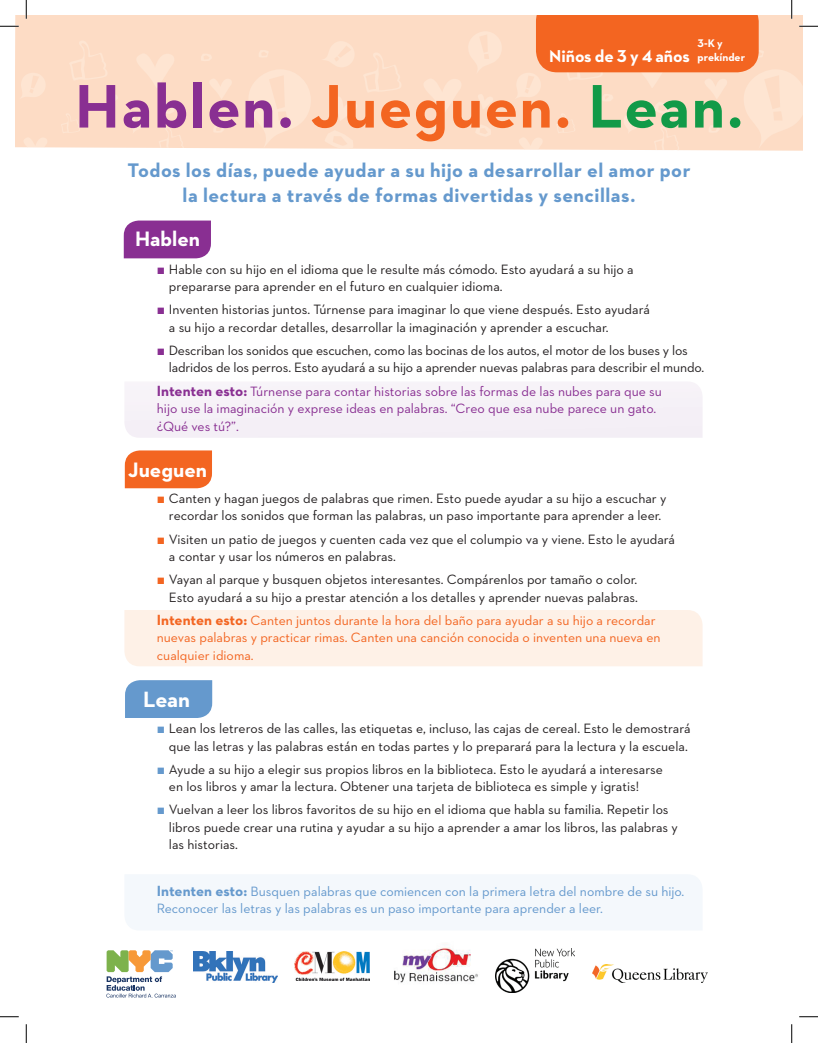
<style>
.page{position:relative;width:818px;height:1043px;background:#fff}
.page>*{position:absolute;margin:0;border:0;box-sizing:border-box;transform-origin:0 0}
.t1{font:700 62.5px "Neutraface 2 Text";letter-spacing:.025em;color:#f36521}
.t2{font:700 22.5px "Neutraface 2 Text";color:#fff}
.t3{font:700 21.25px "Neutraface 2 Text";color:#fff}
.t4{font:700 20px/25px "Neutraface 2 Text";letter-spacing:.025em;color:#6599cd;text-align:center}
.t5{font:700 17.5px "Neutraface 2 Text";letter-spacing:-.005em;color:#fff}
.t6{font:13.75px/17.5px "Neutraface 2 Text";color:#231f20}
.t7{font:13.75px/17.5px "Neutraface 2 Text";color:#f36521}
.t8{font:13.75px/17.5px "Neutraface 2 Text";color:#892f92}
.t9{font:13.75px/17.5px "Neutraface 2 Text";color:#6599cd}
.t10{font:700 11.25px/13.5px "Neutraface 2 Text";color:#fff}
.s1{color:#892f92}
.s2{color:#129a48}
.s3{font-family:"Arial";color:#892f92}
.s4{font-weight:700;font-size:15px}
.s5{font-family:"Arial";color:#f36521}
.s6{font-family:"Arial";color:#6599cd}
</style>
<div class="page">
<div style="left:125px;top:382px;width:577px;height:56px;background:#f5f1f7"></div>
<svg style="left:791px;top:1024px;width:1px;height:18px"></svg>
<svg style="left:26px;top:1024px;width:1px;height:18px"></svg>
<svg style="left:799px;top:1016px;width:19px;height:1px"></svg>
<svg style="left:0;top:1016px;width:19px;height:1px"></svg>
<div style="left:15px;top:15px;width:499px;height:135px;background:#fddcc5"></div>
<svg style="left:133px;top:53px;width:43px;height:35px;background:#fde0ca"></svg>
<svg style="left:207px;top:78px;width:26px;height:21px"></svg>
<svg style="left:69px;top:40px;width:39px;height:41px;background:#fdddc7"></svg>
<svg style="left:158px;top:127px;width:26px;height:23px"></svg>
<div style="left:241px;top:69px;width:70px;height:80px;background:#fde0cc"></div>
<svg style="left:107px;top:94px;width:11px;height:7px"></svg>
<svg style="left:201px;top:54px;width:11px;height:7px"></svg>
<svg style="left:258px;top:50px;width:11px;height:8px"></svg>
<svg style="left:158px;top:101px;width:17px;height:13px"></svg>
<svg style="left:213px;top:125px;width:12px;height:8px"></svg>
<svg style="left:19px;top:73px;width:28px;height:26px"></svg>
<svg style="left:324px;top:130px;width:30px;height:20px"></svg>
<svg style="left:61px;top:113px;width:19px;height:20px"></svg>
<svg style="left:320px;top:41px;width:87px;height:81px;background:#fdddc7"></svg>
<svg style="left:126px;top:112px;width:20px;height:22px"></svg>
<svg style="left:21px;top:137px;width:28px;height:13px"></svg>
<svg style="left:420px;top:31px;width:82px;height:82px;background:#fddec8"></svg>
<svg style="left:475px;top:124px;width:16px;height:13px"></svg>
<svg style="left:0;top:25px;width:19px;height:2px"></svg>
<svg style="left:25px;top:0;width:2px;height:19px"></svg>
<svg style="left:514px;top:0;width:304px;height:151px;background:#fac1a1"></svg>
<div style="left:124px;top:220px;width:87px;height:38px;background:#892f92"></div>
<div style="left:125px;top:450px;width:87px;height:38px;background:#f36521"></div>
<div style="left:124px;top:610px;width:578px;height:56px;background:#fef1e7"></div>
<div style="left:125px;top:680px;width:87px;height:38px;background:#6599cd"></div>
<div style="left:125px;top:875px;width:577px;height:55px;background:#f4f8fc"></div>
<img style="left:193px;top:951px;width:84px;height:31px">
<img style="left:294px;top:951px;width:75px;height:29px">
<img style="left:394px;top:947px;width:84px;height:36px">
<img style="left:496px;top:948px;width:78px;height:44px">
<img style="left:592px;top:964px;width:115px;height:18px">
<svg style="left:106px;top:950px;width:70px;height:47px"></svg>
<p class="t5" style="left:549px;top:45px;width:146px">Niños˜de˜°˜y˜˛˜años˜</p>
<p class="t10" style="left:697px;top:36px;width:49px">°˝K˜y˜ prekínder</p>
<p class="t1" style="left:75px;top:66px;width:669px"><span class="s1">Hablen.</span> Jueguen. <span class="s2">Lean.</span></p>
<h1 class="t4" style="left:127px;top:157px;width:564px">Todos los días, puede ayudar a su hijo a desarrollar el amor por la lectura a través de formas divertidas y sencillas.</h1>
<p class="t3" style="left:135px;top:225px;width:66px">Hablen</p>
<p class="t6" style="left:169px;top:260px;width:466px;text-indent:-12px"><span class="s3">■</span> Hable con su hijo en el idioma que le resulte más cómodo. Esto ayudará a su hijo a prepararse para aprender en el futuro en cualquier idioma.</p>
<p class="t6" style="left:169px;top:301px;width:482px;text-indent:-12px"><span class="s3">■</span> Inventen historias juntos. Túrnense para imaginar lo que viene después. Esto ayudará a su hijo a recordar detalles, desarrollar la imaginación y aprender a escuchar.</p>
<p class="t6" style="left:169px;top:341px;width:537px;text-indent:-12px"><span class="s3">■</span> Describan los sonidos que escuchen, como las bocinas de los autos, el motor de los buses y los ladridos de los perros. Esto ayudará a su hijo a aprender nuevas palabras para describir el mundo.</p>
<p class="t8" style="left:157px;top:382px;width:506px"><span class="s4">Intenten esto:</span> Túrnense para contar historias sobre las formas de las nubes para que su hijo use la imaginación y exprese ideas en palabras. “Creo que esa nube parece un gato. ¿Qué ves tú?”.</p>
<p class="t3" style="left:128px;top:456px;width:80px">Jueguen</p>
<p class="t6" style="left:157px;top:489px;width:511px;text-align:center"><span class="s5">■</span> Canten y hagan juegos de palabras que rimen. Esto puede ayudar a su hijo a escuchar y recordar los sonidos que forman las palabras, un paso importante para aprender a leer.</p>
<p class="t6" style="left:169px;top:530px;width:507px;text-indent:-12px"><span class="s5">■</span> Visiten un patio de juegos y cuenten cada vez que el columpio va y viene. Esto le ayudará a contar y usar los números en palabras.</p>
<p class="t6" style="left:157px;top:570px;width:482px;text-align:right"><span class="s5">■</span> Vayan al parque y busquen objetos interesantes. Compárenlos por tamaño o color.<br>Esto ayudará a su hijo a prestar atención a los detalles y aprender nuevas palabras.</p>
<p class="t7" style="left:157px;top:611px;width:505px"><span class="s4">Intenten esto:</span> Canten juntos durante la hora del baño para ayudar a su hijo a recordar nuevas palabras y practicar rimas. Canten una canción conocida o inventen una nueva en cualquier idioma.</p>
<p class="t2" style="left:143px;top:684px;width:48px">Lean</p>
<p class="t6" style="left:157px;top:719px;width:535px;text-align:right"><span class="s6">■</span> Lean los letreros de las calles, las etiquetas e, incluso, las cajas de cereal. Esto le demostrará que las letras y las palabras están en todas partes y lo preparará para la lectura y la escuela.</p>
<p class="t6" style="left:169px;top:760px;width:495px;text-indent:-12px"><span class="s6">■</span> Ayude a su hijo a elegir sus propios libros en la biblioteca. Esto le ayudará a interesarse en los libros y amar la lectura. Obtener una tarjeta de biblioteca es simple y ¡gratis!</p>
<p class="t6" style="left:169px;top:800px;width:510px;text-indent:-12px"><span class="s6">■</span> Vuelvan a leer los libros favoritos de su hijo en el idioma que habla su familia. Repetir los libros puede crear una rutina y ayudar a su hijo a aprender a amar los libros, las palabras y las historias.</p>
<p class="t9" style="left:157px;top:882px;width:529px"><span class="s4">Intenten esto:</span> Busquen palabras que comiencen con la primera letra del nombre de su hijo.<br>Reconocer las letras y las palabras es un paso importante para aprender a leer.</p>
</div>
